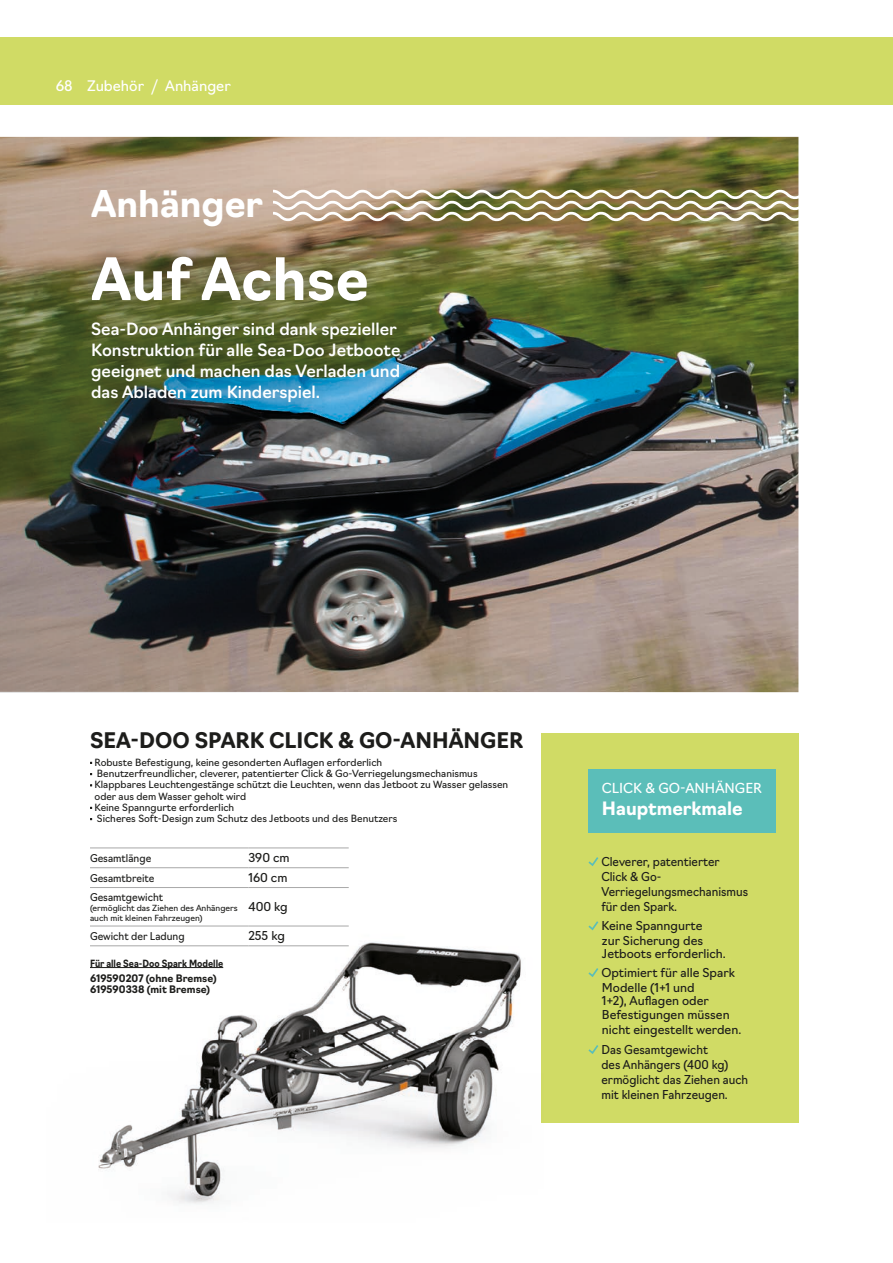
<style>
.page{position:relative;width:893px;height:1263px;background:#fff}
.page>*{position:absolute;margin:0;border:0;box-sizing:border-box;transform-origin:0 0}
.Gros_titre{font:700 57px "Navigo";color:#fff}
.SECTION{font:700 36px "Navigo";color:#fff}
.Titre{font:700 21px "Navigo";color:#1d1d1b}
.t1{font:700 18px "Navigo";color:#fff}
.Intro{font:500 16.5px/21px "Navigo";color:#fff}
.FOLIO-LEFT{font:14.25px "Navigo";color:#fff}
.t2{font:13.5px "Navigo";color:#fff}
.Description_2018{font:12px/13.5px "Navigo";color:#1d1d1b}
.Description_2018-2{font:12px/15.1px "Navigo";color:#1d1d1b;scale:.95 1}
.t3{font:10.5px "Navigo";color:#1d1d1b;scale:.95 1}
.SKU_Size_Color_2019{font:700 10.2px/11.7px "Navigo";color:#1d1d1b}
.t4{font:9.75px/11.2px "Navigo";color:#1d1d1b}
.Model_2019{font:700 9.75px "Navigo";color:#1d1d1b;scale:.9 1}
.Description_2018-3{font:8.25px/9.9px "Navigo";color:#1d1d1b}
.s1{font-weight:300}
.s2{font-family:"Neue Haas Unica W1 G"}
</style>
<div class="page">
<div style="left:541px;top:733px;width:257px;height:389px;background:#d0db65"></div>
<img style="left:386px;top:137px;width:412px;height:555px">
<img style="left:0;top:137px;width:386px;height:555px">
<div style="left:70px;top:235px;width:351px;height:186px;background:#1d1d1b;opacity:.5"></div>
<div style="left:588px;top:769px;width:188px;height:63px;background:#5bbeb9"></div>
<svg style="left:588px;top:857px;width:11px;height:9px"></svg>
<svg style="left:588px;top:921px;width:11px;height:10px"></svg>
<svg style="left:588px;top:968px;width:11px;height:9px"></svg>
<svg style="left:588px;top:1045px;width:11px;height:9px"></svg>
<img style="left:90px;top:925px;width:453px;height:279px">
<hr style="left:90px;top:848px;width:158px;height:1px;background:#a8a8a8">
<hr style="left:248px;top:848px;width:101px;height:1px;background:#a8a8a8">
<hr style="left:90px;top:867px;width:158px;height:1px;background:#a8a8a8">
<hr style="left:248px;top:867px;width:101px;height:1px;background:#a8a8a8">
<hr style="left:90px;top:887px;width:158px;height:1px;background:#a8a8a8">
<hr style="left:248px;top:887px;width:101px;height:1px;background:#a8a8a8">
<hr style="left:90px;top:926px;width:158px;height:1px;background:#a8a8a8">
<hr style="left:248px;top:926px;width:101px;height:1px;background:#a8a8a8">
<hr style="left:90px;top:945px;width:158px;height:1px;background:#a8a8a8">
<hr style="left:248px;top:945px;width:101px;height:1px;background:#a8a8a8">
<hr style="left:90px;top:967px;width:133px;height:1px;background:#1d1d1b">
<svg style="left:273px;top:190px;width:526px;height:31px"></svg>
<div style="left:0;top:37px;width:893px;height:68px;background:#d0db65"></div>
<p class="FOLIO-LEFT" style="left:56px;top:75px;width:176px">68 Zubehör <span class="s1">/</span> Anhänger</p>
<h3 class="FOLIO-LEFT" style="left:166px;top:75px;width:68px">Kategorie</h3>
<p class="SECTION" style="left:91px;top:175px;width:173px">Anhänger</p>
<p class="Gros_titre" style="left:91px;top:235px;width:279px">Auf Achse</p>
<p class="Intro" style="left:91px;top:317px;width:311px">Sea-Doo Anhänger sind dank spezieller Konstruktion für alle Sea-Doo Jetboote geeignet und machen das Verladen und das Abladen zum Kinderspiel.</p>
<p class="Titre" style="left:90px;top:724px;width:435px">SEA-DOO SPARK CLICK &amp; GO-ANHÄNGER</p>
<p class="t4" style="left:90px;top:756px;width:294px"><span class="s2">·</span> Robuste Befestigung, keine gesonderten Auflagen erforderlich</p>
<p class="t4" style="left:90px;top:767px;width:389px"><span class="s2">·</span> Benutzerfreundlicher, cleverer, patentierter Click &amp; Go-Verriegelungsmechanismus</p>
<p class="t4" style="left:95px;top:778px;width:415px;text-indent:-5px"><span class="s2">·</span> Klappbares Leuchtengestänge schützt die Leuchten, wenn das Jetboot zu Wasser gelassen oder aus dem Wasser geholt wird</p>
<p class="t4" style="left:90px;top:801px;width:146px"><span class="s2">·</span> Keine Spanngurte erforderlich</p>
<p class="t4" style="left:90px;top:812px;width:309px"><span class="s2">·</span> Sicheres Soft-Design zum Schutz des Jetboots und des Benutzers</p>
<p class="t3" style="left:90px;top:850px;width:66px">Gesamtlänge</p>
<p class="Description_2018" style="left:248px;top:850px;width:43px">390 cm</p>
<p class="t3" style="left:90px;top:869px;width:69px">Gesamtbreite</p>
<p class="Description_2018" style="left:248px;top:870px;width:41px">160 cm</p>
<p class="t3" style="left:90px;top:889px;width:79px">Gesamtgewicht</p>
<p class="Description_2018-3" style="left:90px;top:902px;width:149px">(ermöglicht das Ziehen des Anhängers auch mit kleinen Fahrzeugen)</p>
<p class="Description_2018" style="left:248px;top:899px;width:41px">400 kg</p>
<p class="t3" style="left:90px;top:928px;width:101px">Gewicht der Ladung</p>
<p class="Description_2018" style="left:248px;top:928px;width:38px">255 kg</p>
<p class="Model_2019" style="left:90px;top:956px;width:150px">Für alle Sea-Doo Spark Modelle</p>
<p class="SKU_Size_Color_2019" style="left:90px;top:971px;width:128px">619590207 (ohne Bremse)<br>619590338 (mit Bremse)</p>
<p class="t2" style="left:602px;top:777px;width:161px">CLICK &amp; GO-ANHÄNGER</p>
<p class="t1" style="left:602px;top:794px;width:142px">Hauptmerkmale</p>
<p class="Description_2018-2" style="left:601px;top:853px;width:156px">Cleverer, patentierter<br>Click &amp; Go-<br>Verriegelungsmechanismus für den Spark.</p>
<p class="Description_2018" style="left:601px;top:918px;width:103px">Keine Spanngurte</p>
<p class="Description_2018" style="left:602px;top:933px;width:125px">zur Sicherung des<br>Jetboots erforderlich.</p>
<p class="Description_2018" style="left:601px;top:965px;width:135px">Optimiert für alle Spark</p>
<p class="Description_2018" style="left:602px;top:979px;width:129px">Modelle (1+1 und<br>1+2), Auflagen oder<br>Befestigungen müssen</p>
<p class="Description_2018" style="left:602px;top:1021px;width:141px">nicht eingestellt werden.</p>
<p class="Description_2018-2" style="left:601px;top:1041px;width:156px">Das Gesamtgewicht<br>des Anhängers (400 kg) ermöglicht das Ziehen auch mit kleinen Fahrzeugen.</p>
</div>
